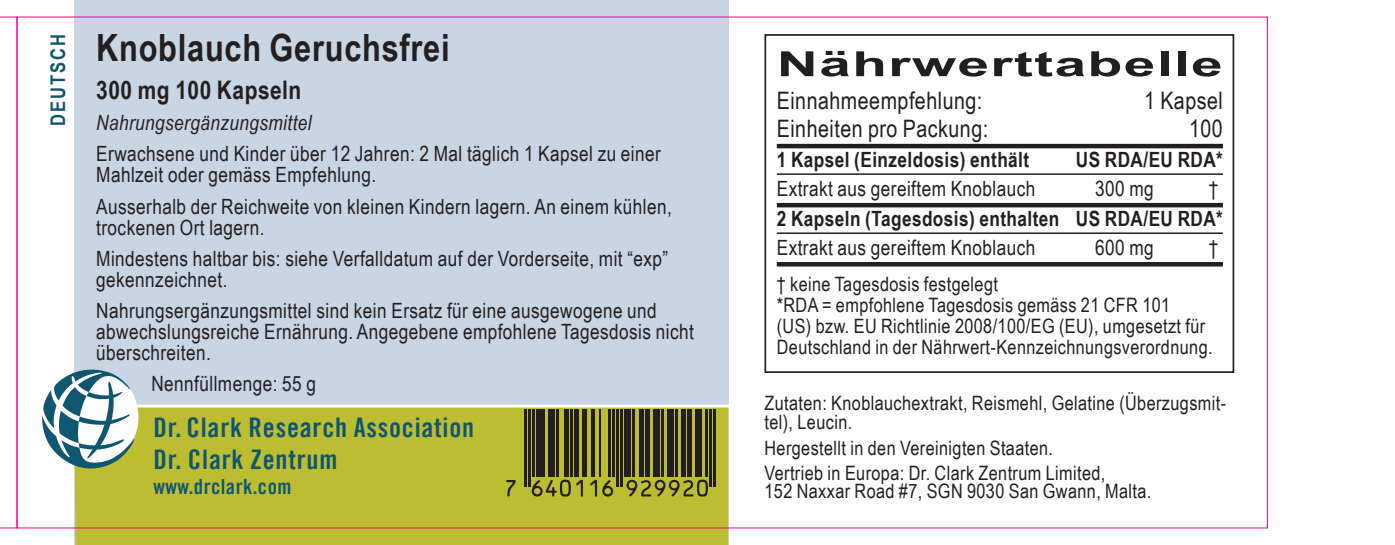
<style>
.page{position:relative;width:1395px;height:545px;background:#fff}
.page>*{position:absolute;margin:0;border:0;box-sizing:border-box;transform-origin:0 0}
.t1{font:700 37.5px "Arial Narrow";letter-spacing:.02em;color:#231f20}
.t2{font:700 34.8px "Arial Narrow";letter-spacing:.02em;color:#231f20;scale:2 1}
.t3{font:27px/31.2px "Trade Gothic LT Bold Cond Twenty";letter-spacing:.03em;color:#0f5671}
.t4{font:700 25.5px "Arial Narrow";letter-spacing:.02em;color:#231f20}
.t5{font:24px "Arial Narrow";letter-spacing:.02em;color:#231f20}
.t6{font:21px/21px "Arial Narrow";letter-spacing:.02em;color:#231f20}
.t7{font:700 21px "Arial Narrow";letter-spacing:.02em;color:#231f20}
.t8{font:italic 21px "Arial Narrow";letter-spacing:.02em;color:#231f20}
.t9{font:21px "Trade Gothic LT Bold Cond Twenty";letter-spacing:.02em;color:#0f5671}
.t10{font:700 20.1px "Arial Narrow";letter-spacing:.1em;color:#0f5671}
.t11{font:19.8px/21px "Arial Narrow";letter-spacing:.02em;color:#231f20}
</style>
<div class="page">
<div style="left:74px;top:0;width:654px;height:544px;background:#c8d5e4"></div>
<hr style="left:777px;top:144px;width:446px;height:4px;background:#231f20">
<hr style="left:777px;top:173px;width:446px;height:2px;background:#231f20">
<hr style="left:777px;top:203px;width:446px;height:4px;background:#231f20">
<hr style="left:777px;top:232px;width:446px;height:2px;background:#231f20">
<hr style="left:777px;top:262px;width:446px;height:4px;background:#231f20">
<div style="left:764px;top:34px;width:470px;height:338px;border:2px solid #231f20"></div>
<svg style="left:19px;top:403px;width:714px;height:141px;background:#c0be47"></svg>
<svg style="left:41px;top:369px;width:98px;height:100px"></svg>
<svg style="left:506px;top:479px;width:9px;height:17px"></svg>
<hr style="left:524px;top:409px;width:2px;height:78px;background:#231f20">
<hr style="left:528px;top:409px;width:2px;height:78px;background:#231f20">
<hr style="left:532px;top:409px;width:2px;height:68px;background:#231f20">
<div style="left:536px;top:409px;width:8px;height:68px;background:#231f20"></div>
<div style="left:548px;top:409px;width:6px;height:68px;background:#231f20"></div>
<hr style="left:556px;top:409px;width:2px;height:68px;background:#231f20">
<hr style="left:564px;top:409px;width:4px;height:68px;background:#231f20">
<hr style="left:570px;top:409px;width:2px;height:68px;background:#231f20">
<svg style="left:532px;top:479px;width:51px;height:17px"></svg>
<hr style="left:574px;top:409px;width:4px;height:68px;background:#231f20">
<hr style="left:582px;top:409px;width:4px;height:68px;background:#231f20">
<hr style="left:591px;top:409px;width:4px;height:68px;background:#231f20">
<hr style="left:599px;top:409px;width:2px;height:68px;background:#231f20">
<svg style="left:590px;top:479px;width:23px;height:17px"></svg>
<hr style="left:609px;top:409px;width:2px;height:68px;background:#231f20">
<hr style="left:613px;top:409px;width:2px;height:68px;background:#231f20">
<hr style="left:617px;top:409px;width:2px;height:78px;background:#231f20">
<hr style="left:621px;top:409px;width:2px;height:78px;background:#231f20">
<div style="left:625px;top:409px;width:6px;height:68px;background:#231f20"></div>
<hr style="left:633px;top:409px;width:2px;height:68px;background:#231f20">
<hr style="left:639px;top:409px;width:4px;height:68px;background:#231f20">
<hr style="left:645px;top:409px;width:4px;height:68px;background:#231f20">
<div style="left:653px;top:409px;width:6px;height:68px;background:#231f20"></div>
<hr style="left:661px;top:409px;width:2px;height:68px;background:#231f20">
<div style="left:667px;top:409px;width:6px;height:68px;background:#231f20"></div>
<hr style="left:675px;top:409px;width:2px;height:68px;background:#231f20">
<hr style="left:681px;top:409px;width:4px;height:68px;background:#231f20">
<hr style="left:687px;top:409px;width:4px;height:68px;background:#231f20">
<svg style="left:626px;top:479px;width:82px;height:17px"></svg>
<div style="left:695px;top:409px;width:6px;height:68px;background:#231f20"></div>
<hr style="left:705px;top:409px;width:2px;height:68px;background:#231f20">
<hr style="left:709px;top:409px;width:2px;height:78px;background:#231f20">
<hr style="left:713px;top:409px;width:2px;height:78px;background:#231f20">
<svg style="left:0;top:16px;width:18px;height:512px"></svg>
<p class="t10" style="left:43px;top:126px;width:94px;rotate:-90deg">DEUTSCH</p>
<h1 class="t1" style="left:96px;top:20px;width:355px">Knoblauch Geruchsfrei</h1>
<p class="t4" style="left:96px;top:70px;width:207px">300 mg 100 Kapseln</p>
<p class="t8" style="left:96px;top:108px;width:217px">Nahrungsergänzungsmittel</p>
<p class="t6" style="left:96px;top:142px;width:566px">Erwachsene und Kinder über 12 Jahren: 2 Mal täglich 1 Kapsel zu einer<br>Mahlzeit oder gemäss Empfehlung.</p>
<p class="t6" style="left:96px;top:195px;width:577px">Ausserhalb der Reichweite von kleinen Kindern lagern. An einem kühlen, trockenen Ort lagern.</p>
<p class="t6" style="left:96px;top:247px;width:573px">Mindestens haltbar bis: siehe Verfalldatum auf der Vorderseite, mit “exp” gekennzeichnet.</p>
<p class="t6" style="left:96px;top:299px;width:599px">Nahrungsergänzungsmittel sind kein Ersatz für eine ausgewogene und abwechslungsreiche Ernährung. Angegebene empfohlene Tagesdosis nicht überschreiten.</p>
<p class="t6" style="left:151px;top:372px;width:166px">Nennfüllmenge: 55 g</p>
<p class="t3" style="left:153px;top:411px;width:322px">Dr. Clark Research Association<br>Dr. Clark Zentrum</p>
<p class="t9" style="left:153px;top:473px;width:140px">www.drclark.com</p>
<h2 class="t2" style="left:777px;top:37px;width:224px">Nährwerttabelle</h2>
<p class="t5" style="left:777px;top:83px;width:207px">Einnahmeempfehlung:</p>
<p class="t5" style="left:1144px;top:83px;width:80px">1 Kapsel</p>
<p class="t5" style="left:777px;top:111px;width:213px">Einheiten pro Packung:</p>
<p class="t5" style="left:1189px;top:111px;width:35px">100</p>
<p class="t7" style="left:777px;top:143px;width:254px">1 Kapsel (Einzeldosis) enthält</p>
<p class="t7" style="left:1076px;top:143px;width:149px">US RDA/EU RDA*</p>
<p class="t6" style="left:777px;top:177px;width:260px">Extrakt aus gereiftem Knoblauch</p>
<p class="t6" style="left:1095px;top:177px;width:60px">300 mg</p>
<p class="t6" style="left:1209px;top:177px;width:11px">†</p>
<p class="t7" style="left:777px;top:202px;width:448px">2 Kapseln (Tagesdosis) enthalten US RDA/EU RDA*</p>
<p class="t6" style="left:777px;top:236px;width:260px">Extrakt aus gereiftem Knoblauch</p>
<p class="t6" style="left:1095px;top:236px;width:60px">600 mg</p>
<p class="t6" style="left:1209px;top:236px;width:11px">†</p>
<p class="t11" style="left:777px;top:272px;width:437px">† keine Tagesdosis festgelegt<br>*RDA = empfohlene Tagesdosis gemäss 21 CFR 101<br>(US) bzw. EU Richtlinie 2008/100/EG (EU), umgesetzt für Deutschland in der Nährwert-Kennzeichnungsverordnung.</p>
<p class="t11" style="left:764px;top:392px;width:463px;line-height:19.5px">Zutaten: Knoblauchextrakt, Reismehl, Gelatine (Überzugsmit&shy;tel), Leucin.</p>
<p class="t11" style="left:764px;top:434px;width:342px;line-height:25.5px">Hergestellt in den Vereinigten Staaten.<br>Vertrieb in Europa: Dr. Clark Zentrum Limited,</p>
<p class="t11" style="left:764px;top:479px;width:388px">152 Naxxar Road #7, SGN 9030 San Gwann, Malta.</p>
</div>
